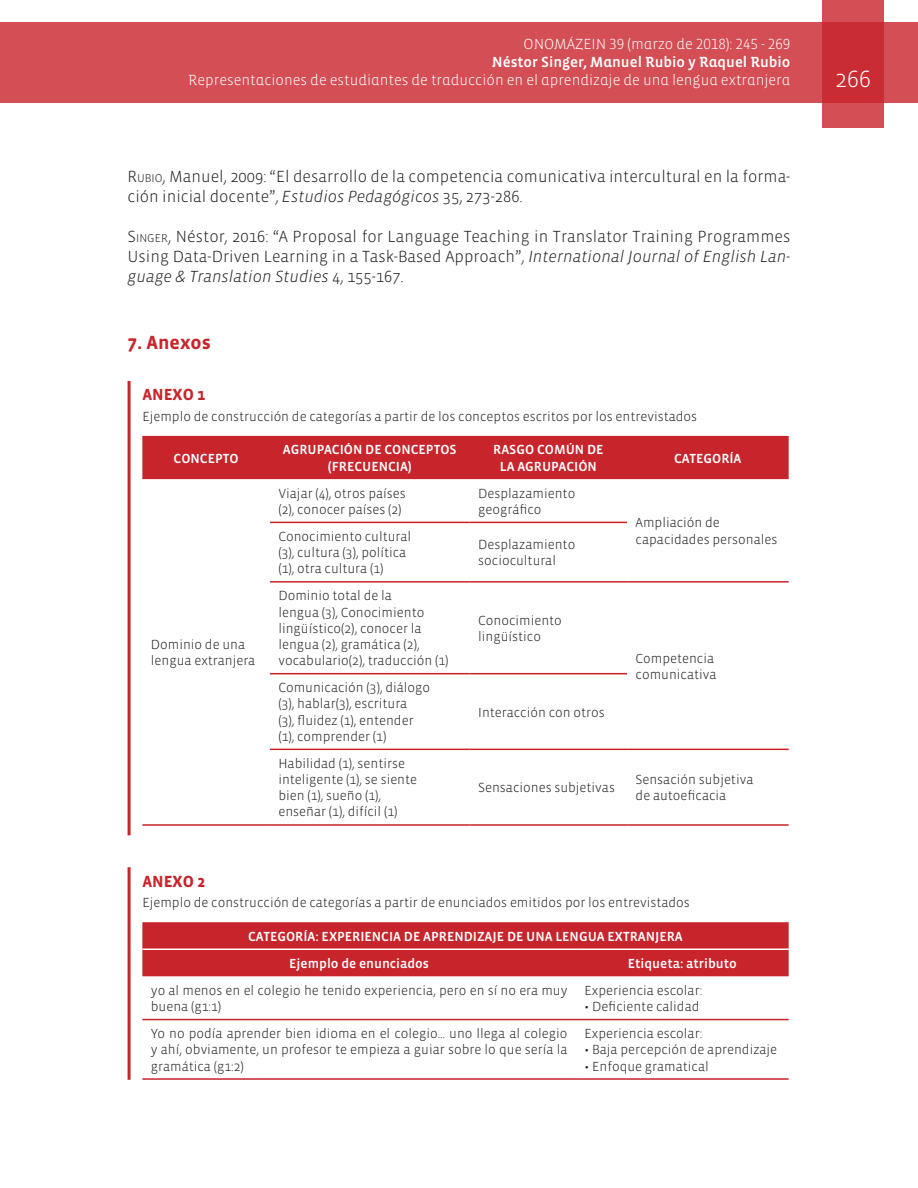
<style>
.page{position:relative;width:918px;height:1188px;background:#fff}
.page>*{position:absolute;margin:0;border:0;box-sizing:border-box;transform-origin:0 0}
.t1{font:300 24px "Vista Sans";color:#fff}
.Títulos{font:700 19.5px "Vista Sans";color:#c8242b}
.Bibliografía{font:300 16.5px/19.8px "Vista Sans";color:#231f20}
.Título_Figuras{font:700 16.5px "Vista Sans";color:#c8242b}
.t2{font:300 15px "Vista Sans Alt";color:#fff}
.t3{font:15px "Vista Sans Alt Med";color:#fff}
.Textos_figuras{font:300 13.5px/16.2px "Vista Sans";color:#231f20}
.Textos_figuras-2{font:13.5px/16.2px "Vista Sans Med";color:#fff;text-align:center}
.s1{font-style:inherit}
.s2{font-size:11.55px}
.s3{font-style:italic}
</style>
<div class="page">
<div style="left:0;top:23px;width:918px;height:80px;background:#d34f55"></div>
<svg style="left:822px;top:0;width:62px;height:128px;background:#cd383f"></svg>
<hr style="left:128px;top:381px;width:3px;height:454px;background:#c8242b">
<hr style="left:128px;top:867px;width:3px;height:213px;background:#c8242b">
<div style="left:142px;top:436px;width:647px;height:43px;background:#c8242b"></div>
<hr style="left:270px;top:673px;width:200px;height:1px;background:#c8242b">
<hr style="left:470px;top:673px;width:157px;height:1px;background:#c8242b">
<hr style="left:270px;top:749px;width:200px;height:1px;background:#c8242b">
<hr style="left:470px;top:749px;width:157px;height:1px;background:#c8242b">
<hr style="left:627px;top:749px;width:162px;height:1px;background:#c8242b">
<hr style="left:270px;top:824px;width:200px;height:2px;background:#c8242b">
<hr style="left:470px;top:824px;width:157px;height:2px;background:#c8242b">
<hr style="left:627px;top:824px;width:162px;height:2px;background:#c8242b">
<hr style="left:270px;top:522px;width:200px;height:1px;background:#c8242b">
<hr style="left:470px;top:522px;width:157px;height:1px;background:#c8242b">
<hr style="left:270px;top:581px;width:200px;height:2px;background:#c8242b">
<hr style="left:470px;top:581px;width:157px;height:2px;background:#c8242b">
<hr style="left:627px;top:581px;width:162px;height:2px;background:#c8242b">
<hr style="left:142px;top:824px;width:128px;height:2px;background:#c8242b">
<div style="left:142px;top:922px;width:647px;height:54px;background:#c8242b"></div>
<hr style="left:142px;top:1019px;width:434px;height:1px;background:#c8242b">
<hr style="left:576px;top:1019px;width:213px;height:1px;background:#c8242b">
<hr style="left:142px;top:1078px;width:434px;height:2px;background:#c8242b">
<hr style="left:576px;top:1078px;width:213px;height:2px;background:#c8242b">
<hr style="left:142px;top:949px;width:434px;height:1px;background:#fff">
<hr style="left:576px;top:949px;width:213px;height:1px;background:#fff">
<p class="t2" style="left:524px;top:37px;width:268px">ONOMÁZEIN 39 (marzo de 2018): 245 - 269</p>
<p class="t3" style="left:492px;top:55px;width:300px">Néstor Singer, Manuel Rubio y Raquel Rubio</p>
<p class="t2" style="left:188px;top:73px;width:604px">Representaciones de estudiantes de traducción en el aprendizaje de una lengua extranjera</p>
<h1 class="t1" style="left:835px;top:66px;width:37px">266</h1>
<p class="Bibliografía" style="left:128px;top:167px;width:664px"><span class="s1">R</span><span class="s2">UBIO</span>, Manuel, 2009: “El desarrollo de la competencia comunicativa intercultural en la forma&shy;ción inicial docente”, <span class="s3">Estudios Pedagógicos</span> 35, 273-286.</p>
<p class="Bibliografía" style="left:128px;top:227px;width:665px;text-align:justify"><span class="s1">S</span> <span class="s2">INGE R</span>, Néstor, 2016: “A Proposal for Language Teaching in Translator Training Programmes Using Data-Driven Learning in a Task-Based Approach”, <span class="s3">International Journal of English Lan&shy;guage &amp; Translation Studies</span> 4, 155-167.</p>
<p class="Títulos" style="left:128px;top:333px;width:85px">7. Anexos</p>
<p class="Título_Figuras" style="left:142px;top:386px;width:65px">ANEXO 1</p>
<p class="Textos_figuras" style="left:142px;top:409px;width:556px">Ejemplo de construcción de categorías a partir de los conceptos escritos por los entrevistados</p>
<p class="Textos_figuras-2" style="left:174px;top:450px;width:67px">CONCEPTO</p>
<p class="Textos_figuras" style="left:151px;top:637px;width:106px">Dominio de una lengua extranjera</p>
<p class="Título_Figuras" style="left:142px;top:873px;width:65px">ANEXO 2</p>
<p class="Textos_figuras-2" style="left:283px;top:442px;width:175px">AGRUPACIÓN DE CONCEPTOS</p>
<p class="Textos_figuras-2" style="left:328px;top:458px;width:85px">(FRECUENCIA)</p>
<p class="Textos_figuras-2" style="left:493px;top:442px;width:112px">RASGO COMÚN DE<br>LA AGRUPACIÓN</p>
<p class="Textos_figuras-2" style="left:674px;top:450px;width:69px">CATEGORÍA</p>
<p class="Textos_figuras" style="left:278px;top:485px;width:129px">Viajar (4), otros países (2), conocer países (2)</p>
<p class="Textos_figuras" style="left:478px;top:485px;width:99px">Desplazamiento geográfico</p>
<p class="Textos_figuras" style="left:636px;top:515px;width:86px">Ampliación de</p>
<p class="Textos_figuras" style="left:278px;top:529px;width:134px">Conocimiento cultural</p>
<p class="Textos_figuras" style="left:636px;top:531px;width:143px">capacidades personales</p>
<p class="Textos_figuras" style="left:278px;top:545px;width:129px">(3), cultura (3), política (1), otra cultura (1)</p>
<p class="Textos_figuras" style="left:478px;top:537px;width:99px">Desplazamiento sociocultural</p>
<p class="Textos_figuras" style="left:278px;top:588px;width:172px">Dominio total de la<br>lengua (3), Conocimiento lingüístico(2), conocer la lengua (2), gramática (2), vocabulario(2), traducción (1)</p>
<p class="Textos_figuras" style="left:478px;top:612px;width:85px">Conocimiento lingüístico</p>
<p class="Textos_figuras" style="left:636px;top:650px;width:83px">Competencia comunicativa</p>
<p class="Textos_figuras" style="left:278px;top:680px;width:153px">Comunicación (3), diálogo (3), hablar(3), escritura<br>(3), fluidez (1), entender (1), comprender (1)</p>
<p class="Textos_figuras" style="left:278px;top:756px;width:140px">Habilidad (1), sentirse inteligente (1), se siente bien (1), sueño (1), enseñar (1), difícil (1)</p>
<p class="Textos_figuras" style="left:478px;top:704px;width:128px">Interacción con otros</p>
<p class="Textos_figuras" style="left:478px;top:780px;width:138px">Sensaciones subjetivas</p>
<p class="Textos_figuras" style="left:636px;top:772px;width:119px">Sensación subjetiva de autoeficacia</p>
<p class="Textos_figuras" style="left:142px;top:895px;width:549px">Ejemplo de construcción de categorías a partir de enunciados emitidos por los entrevistados</p>
<p class="Textos_figuras-2" style="left:248px;top:928px;width:436px">CATEGORÍA: EXPERIENCIA DE APRENDIZAJE DE UNA LENGUA EXTRANJERA</p>
<p class="Textos_figuras-2" style="left:289px;top:955px;width:141px">Ejemplo de enunciados</p>
<p class="Textos_figuras-2" style="left:628px;top:955px;width:111px">Etiqueta: atributo</p>
<p class="Textos_figuras" style="left:151px;top:983px;width:418px">yo al menos en el colegio he tenido experiencia, pero en sí no era muy buena (g1:1)</p>
<p class="Textos_figuras" style="left:585px;top:983px;width:119px">Experiencia escolar:</p>
<p class="Textos_figuras" style="left:585px;top:999px;width:116px">• Deficiente calidad</p>
<p class="Textos_figuras" style="left:151px;top:1026px;width:418px;text-align:justify">Yo no podía aprender bien idioma en el colegio… uno llega al colegio y ahí, obviamente, un profesor te empieza a guiar sobre lo que sería la gramática (g1:2)</p>
<p class="Textos_figuras" style="left:585px;top:1026px;width:119px">Experiencia escolar:</p>
<p class="Textos_figuras" style="left:585px;top:1042px;width:194px">• Baja percepción de aprendizaje</p>
<p class="Textos_figuras" style="left:585px;top:1058px;width:126px">• Enfoque gramatical</p>
</div>
